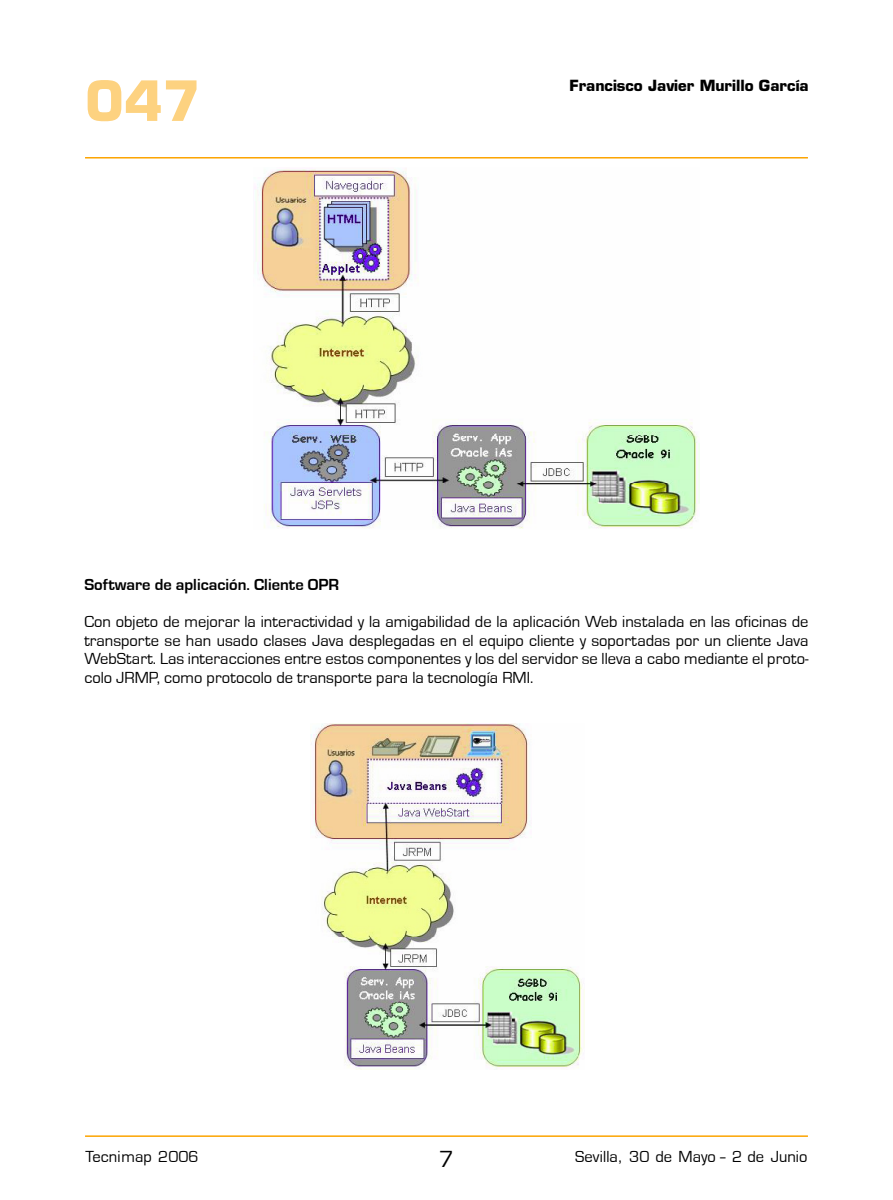
<style>
.page{position:relative;width:893px;height:1200px;background:#fff}
.page>*{position:absolute;margin:0;border:0;box-sizing:border-box;transform-origin:0 0}
.t1{font:700 54px "Eurostile";color:#fdd280}
.t2{font:16.5px/18.6px "Eurostile T";color:#000;text-align:justify}
.t3{font:700 16.5px "Eurostile T";color:#000}
.t4{font:16.5px "Eurostile";color:#000}
.t5{font:700 15px "Eurostile";color:#000}
</style>
<div class="page">
<hr style="left:85px;top:1135px;width:723px;height:1px;background:#fca400">
<hr style="left:85px;top:157px;width:723px;height:1px;background:#fca400">
<img style="left:254px;top:169px;width:445px;height:360px">
<img style="left:310px;top:723px;width:273px;height:345px">
<h1 class="t1" style="left:85px;top:68px;width:118px">047</h1>
<p class="t5" style="left:569px;top:76px;width:241px">Francisco Javier Murillo García</p>
<p class="t3" style="left:84px;top:575px;width:256px">Software de aplicación. Cliente OPR</p>
<p class="t2" style="left:84px;top:612px;width:726px">Con objeto de mejorar la interactividad y la amigabilidad de la aplicación Web instalada en las oficinas de transporte se han usado clases Java desplegadas en el equipo cliente y soportadas por un cliente Java WebStart. Las interacciones entre estos componentes y los del servidor se lleva a cabo mediante el proto&shy;colo JRMP, como protocolo de transporte para la tecnología RMI.</p>
<p class="t4" style="left:85px;top:1146px;width:115px">Tecnimap 2006</p>
<p class="t2" style="left:575px;top:1146px;width:234px">Sevilla, 30 de Mayo - 2 de Junio</p>
</div>
